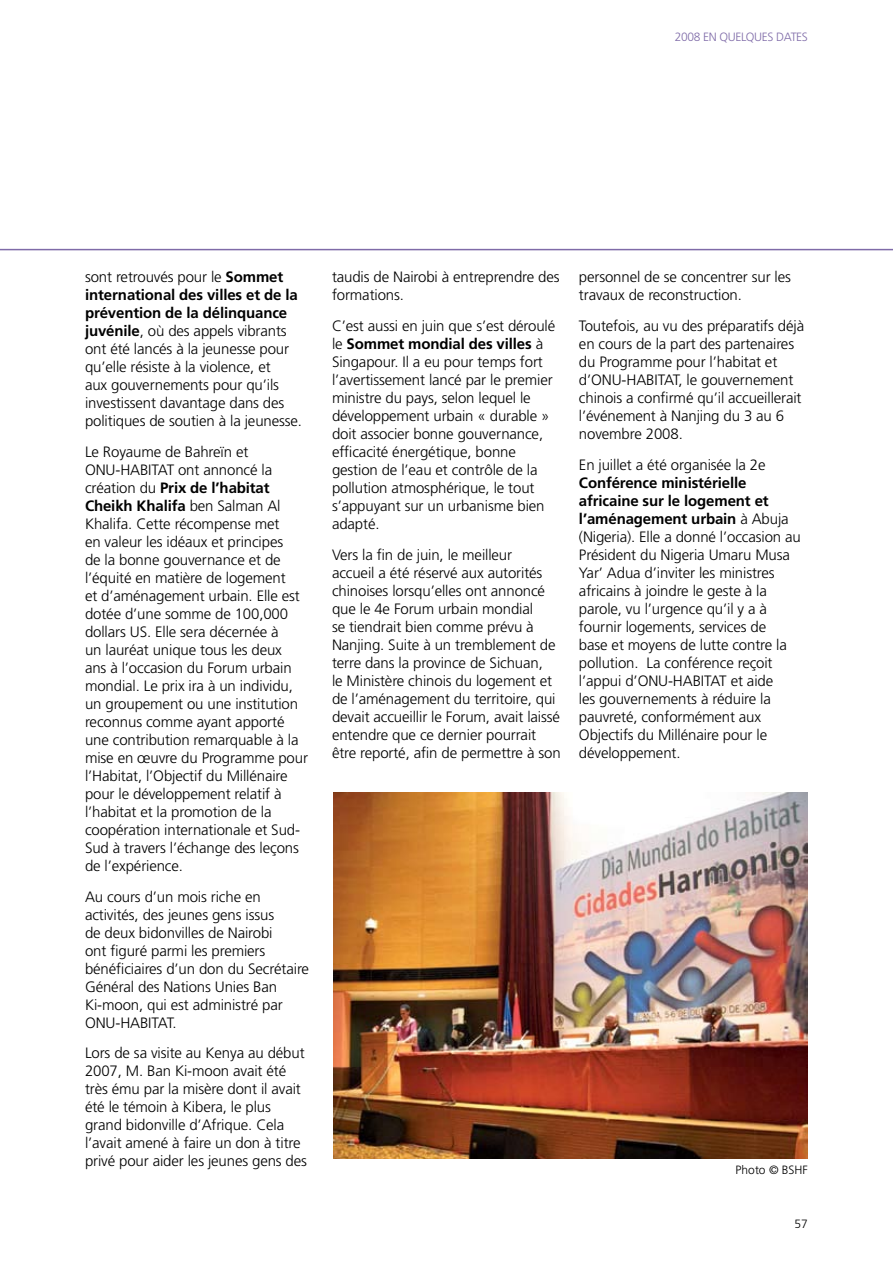
<style>
.page{position:relative;width:893px;height:1263px;background:#fff}
.page>*{position:absolute;margin:0;border:0;box-sizing:border-box;transform-origin:0 0}
.t1{font:300 15px/18px "Frutiger";letter-spacing:-.01em;color:#000}
.t2{font:300 12px "Frutiger";letter-spacing:-.03em;color:#7f6ba8}
.t3{font:300 12px "Frutiger";color:#000}
.s1{font-weight:700}
</style>
<div class="page">
<hr style="left:0;top:249px;width:893px;height:1px;background:#7f6ba8">
<img style="left:333px;top:792px;width:475px;height:366px">
<p class="t2" style="left:675px;top:30px;width:53px">2008 en quelques</p>
<p class="t2" style="left:776px;top:30px;width:27px">dates</p>
<p class="t1" style="left:85px;top:268px;width:219px">sont retrouvés pour le <span class="s1">Sommet international des villes et de la prévention de la délinquance juvénile</span>, où des appels vibrants ont été lancés à la jeunesse pour qu’elle résiste à la violence, et<br>aux gouvernements pour qu’ils investissent davantage dans des politiques de soutien à la jeunesse.</p>
<p class="t1" style="left:85px;top:443px;width:165px">Le Royaume de Bahreïn et<br>ONU-HABITAT</p>
<p class="t1" style="left:85px;top:461px;width:224px;text-indent:93px">ont annoncé la création du <span class="s1">Prix de l’habitat<br>Cheikh Khalifa</span> ben Salman Al<br>Khalifa. Cette récompense met<br>en valeur les idéaux et principes<br>de la bonne gouvernance et de l’équité en matière de logement<br>et d’aménagement urbain. Elle est dotée d’une somme de 100,000 dollars US. Elle sera décernée à<br>un lauréat unique tous les deux<br>ans à l’occasion du Forum urbain mondial. Le prix ira à un individu, un groupement ou une institution reconnus comme ayant apporté une contribution remarquable à la mise en œuvre du Programme pour l’Habitat, l’Objectif du Millénaire pour le développement relatif à l’habitat et la promotion de la coopération internationale et Sud-<br>Sud à travers l’échange des leçons de l’expérience.</p>
<p class="t1" style="left:85px;top:888px;width:226px">Au cours d’un mois riche en activités, des jeunes gens issus<br>de deux bidonvilles de Nairobi<br>ont figuré parmi les premiers bénéficiaires d’un don du Secrétaire<br>Général des Nations Unies Ban<br>Ki-moon, qui est administré par<br>ONU-HABITAT</p>
<p class="t1" style="left:85px;top:1007px;width:221px;line-height:30.8px;text-indent:87px">.<br>Lors de sa visite au Kenya au début</p>
<p class="t1" style="left:85px;top:1062px;width:224px">2007, M. Ban Ki-moon avait été très ému par la misère dont il avait été le témoin à Kibera, le plus grand bidonville d’Afrique. Cela l’avait amené à faire un don à titre privé pour aider les jeunes gens des</p>
<p class="t1" style="left:332px;top:268px;width:229px">taudis de Nairobi à entreprendre des formations.</p>
<p class="t1" style="left:332px;top:317px;width:225px">C’est aussi en juin que s’est déroulé le <span class="s1">Sommet mondial des villes</span> à<br>Singapour. Il a eu pour temps fort l’avertissement lancé par le premier ministre du pays, selon lequel le développement urbain « durable » doit associer bonne gouvernance, efficacité énergétique, bonne gestion de l’eau et contrôle de la pollution atmosphérique, le tout s’appuyant sur un urbanisme bien adapté.</p>
<p class="t1" style="left:332px;top:546px;width:230px">Vers la fin de juin, le meilleur<br>accueil a été réservé aux autorités chinoises lorsqu’elles ont annoncé que le 4e Forum urbain mondial<br>se tiendrait bien comme prévu à Nanjing. Suite à un tremblement de terre dans la province de Sichuan,<br>le Ministère chinois du logement et de l’aménagement du territoire, qui devait accueillir le Forum, avait laissé entendre que ce dernier pourrait être reporté, afin de permettre à son</p>
<p class="t1" style="left:579px;top:268px;width:213px">personnel de se concentrer sur les travaux de reconstruction.</p>
<p class="t1" style="left:579px;top:317px;width:227px">Toutefois, au vu des préparatifs déjà en cours de la part des partenaires du Programme pour l’habitat et d’ONU-HABITAT</p>
<p class="t1" style="left:579px;top:371px;width:224px;text-indent:100px">, le gouvernement chinois a confirmé qu’il accueillerait l’événement à Nanjing du 3 au 6 novembre 2008.</p>
<p class="t1" style="left:579px;top:456px;width:188px">En juillet a été organisée la 2e</p>
<p class="t1" style="left:579px;top:474px;width:223px"><span class="s1">Conférence ministérielle africaine sur le logement et l’aménagement urbain</span> à Abuja (Nigeria). Elle a donné l’occasion au<br>Président du Nigeria Umaru Musa<br>Yar’ Adua d’inviter les ministres africains à joindre le geste à la parole, vu l’urgence qu’il y a à fournir logements, services de<br>base et moyens de lutte contre la pollution. La conférence reçoit l’appui d’ONU-HABITAT</p>
<p class="t1" style="left:579px;top:672px;width:196px;text-indent:152px">et aide les gouvernements à réduire la pauvreté, conformément aux<br>Objectifs du Millénaire pour le développement.</p>
<p class="t3" style="left:736px;top:1163px;width:74px">Photo © BSH F</p>
<p class="t3" style="left:795px;top:1217px;width:15px">57</p>
</div>
